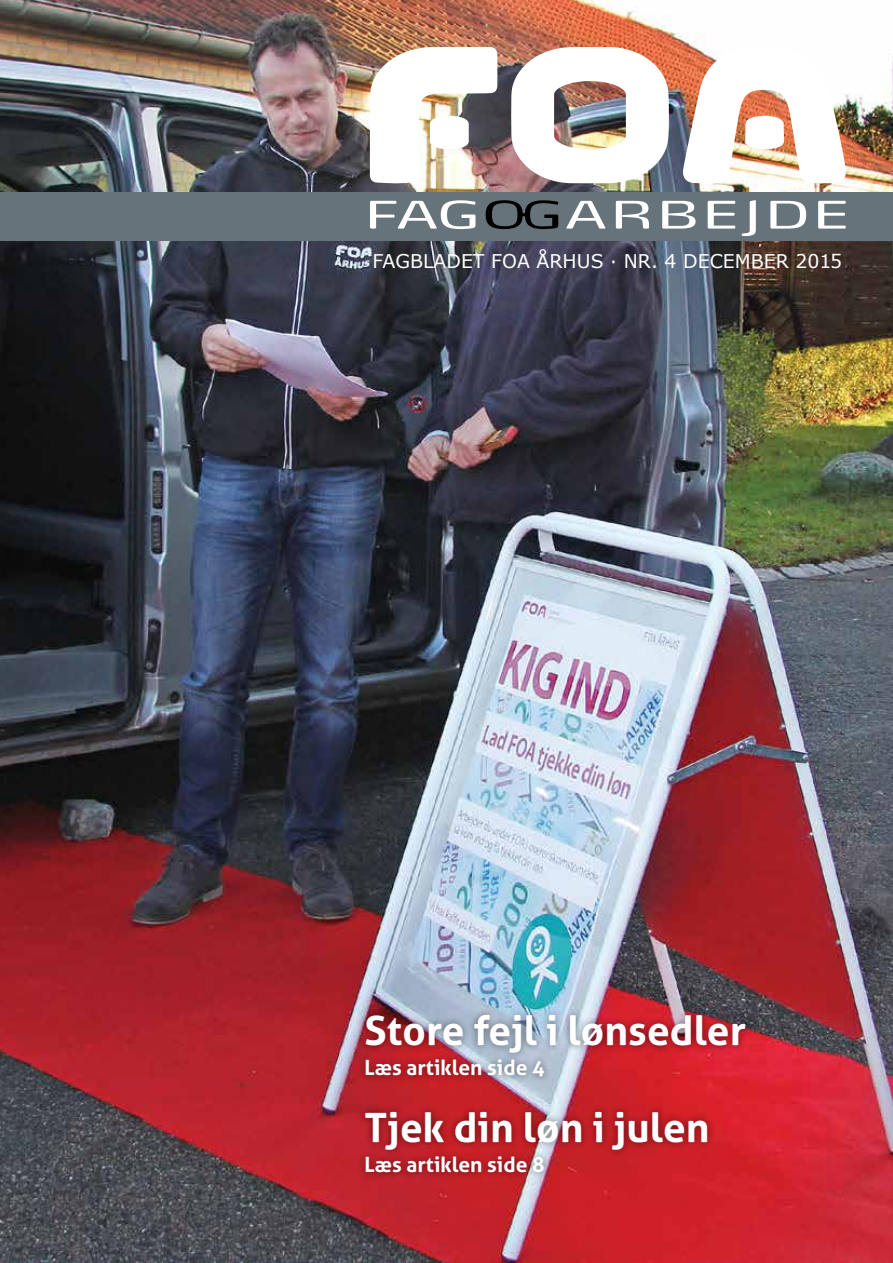
<style>
.page{position:relative;width:893px;height:1263px;background:#fff}
.page>*{position:absolute;margin:0;border:0;box-sizing:border-box;transform-origin:0 0}
.t1{font:700 40.5px "Aller";color:#fff}
.t2{font:700 21px "Aller";color:#fff}
.t3{font:18.9px "Verdana";color:#fff}
</style>
<div class="page">
<img style="left:0;top:0;width:893px;height:1263px">
<div style="left:0;top:192px;width:893px;height:49px;background:#67737a"></div>
<div style="left:358px;top:1007px;width:395px;height:78px;background:#000;opacity:.5"></div>
<img style="left:370px;top:47px;width:127px;height:136px">
<img style="left:681px;top:47px;width:167px;height:137px">
<img style="left:511px;top:47px;width:158px;height:136px">
<svg style="left:818px;top:201px;width:28px;height:28px"></svg>
<svg style="left:742px;top:200px;width:14px;height:36px"></svg>
<svg style="left:708px;top:201px;width:27px;height:28px"></svg>
<svg style="left:770px;top:201px;width:36px;height:28px"></svg>
<svg style="left:662px;top:201px;width:34px;height:28px"></svg>
<svg style="left:616px;top:201px;width:33px;height:28px"></svg>
<svg style="left:566px;top:201px;width:39px;height:28px"></svg>
<svg style="left:486px;top:200px;width:72px;height:29px"></svg>
<svg style="left:370px;top:200px;width:106px;height:29px"></svg>
<div style="left:357px;top:1104px;width:358px;height:76px;background:#000;opacity:.5"></div>
<p class="t3" style="left:373px;top:248px;width:471px">FAGBLADET FOA ÅRHUS · NR. 4 DECEMBER 2015</p>
<p class="t1" style="left:365px;top:1006px;width:383px">Store fejl i lønsedler</p>
<p class="t2" style="left:365px;top:1055px;width:182px">Læs artiklen side 4</p>
<p class="t1" style="left:365px;top:1103px;width:347px">Tjek din løn i julen</p>
<p class="t2" style="left:365px;top:1152px;width:182px">Læs artiklen side 8</p>
</div>
